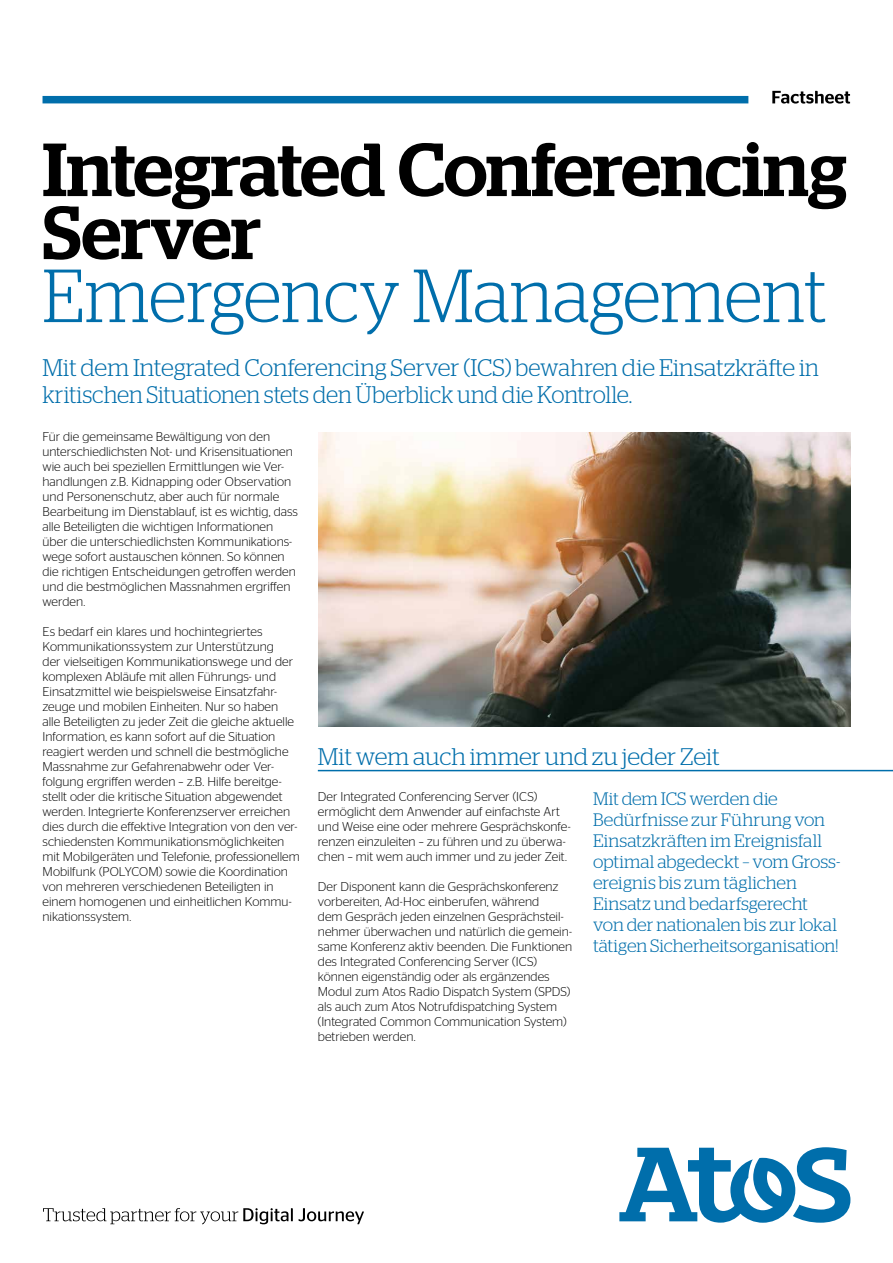
<style>
.page{position:relative;width:893px;height:1263px;background:#fff}
.page>*{position:absolute;margin:0;border:0;box-sizing:border-box;transform-origin:0 0}
.t1{font:500 75px/63px "Stag";letter-spacing:-.005em;color:#000}
.t2{font:300 75px "Stag";letter-spacing:-.01em;color:#006eab;scale:.95 1}
.t3{font:300 24px/27px "Stag";letter-spacing:-.005em;color:#006eab}
.t4{font:300 18px/21px "Stag";letter-spacing:-.005em;color:#006eab}
.t5{font:300 12.75px/15px "Stag Sans";letter-spacing:.005em;color:#000}
</style>
<div class="page">
<svg style="left:43px;top:1208px;width:321px;height:16px"></svg>
<div style="left:43px;top:96px;width:705px;height:7px;background:#006eab"></div>
<svg style="left:772px;top:91px;width:78px;height:13px"></svg>
<svg style="left:619px;top:1147px;width:231px;height:76px"></svg>
<hr style="left:318px;top:770px;width:575px;height:1px;background:#006eab">
<img style="left:318px;top:432px;width:532px;height:295px">
<h1 class="t1" style="left:43px;top:137px;width:806px">Integrated Conferencing<br>Server</h1>
<h1 class="t2" style="left:43px;top:253px;width:827px">Emergency Management</h1>
<h2 class="t3" style="left:43px;top:354px;width:778px">Mit dem Integrated Conferencing Server (ICS) bewahren die Einsatzkräfte in kritischen Situationen stets den Überblick und die Kontrolle.</h2>
<p class="t5" style="left:43px;top:429px;width:257px">Für die gemeinsame Bewältigung von den unterschiedlichsten Not- und Krisensituationen wie auch bei speziellen Ermittlungen wie Ver&shy;handlungen z.B. Kidnapping oder Observation und Personenschutz, aber auch für normale Bearbeitung im Dienstablauf, ist es wichtig, dass alle Beteiligten die wichtigen Informationen über die unterschiedlichsten Kommunikations&shy;wege sofort austauschen können. So können die richtigen Entscheidungen getroffen werden und die bestmöglichen Massnahmen ergriffen werden.</p>
<p class="t5" style="left:43px;top:624px;width:259px">Es bedarf ein klares und hochintegriertes Kommunikationssystem zur Unterstützung<br>der vielseitigen Kommunikationswege und der komplexen Abläufe mit allen Führungs- und Einsatzmittel wie beispielsweise Einsatzfahr&shy;zeuge und mobilen Einheiten. Nur so haben<br>alle Beteiligten zu jeder Zeit die gleiche aktuelle Information, es kann sofort auf die Situation reagiert werden und schnell die bestmögliche Massnahme zur Gefahrenabwehr oder Ver&shy;folgung ergriffen werden – z.B. Hilfe bereitge&shy;stellt oder die kritische Situation abgewendet werden. Integrierte Konferenzserver erreichen dies durch die effektive Integration von den ver&shy;schiedensten Kommunikationsmöglichkeiten mit Mobilgeräten und Telefonie, professionellem Mobilfunk (POLYCOM) sowie die Koordination von mehreren verschiedenen Beteiligten in einem homogenen und einheitlichen Kommu&shy;nikationssystem.</p>
<h2 class="t3" style="left:318px;top:743px;width:403px">Mit wem auch immer und zu jeder Zeit</h2>
<p class="t4" style="left:593px;top:788px;width:249px">Mit dem ICS werden die<br>Bedürfnisse zur Führung von<br>Einsatzkräften im Ereignisfall optimal abgedeckt – vom Gross&shy;ereignis bis zum täglichen<br>Einsatz und bedarfsgerecht von der nationalen bis zur lokal tätigen Sicherheitsorganisation!</p>
<p class="t5" style="left:318px;top:789px;width:254px">Der Integrated Conferencing Server (ICS) ermöglicht dem Anwender auf einfachste Art und Weise eine oder mehrere Gesprächskonfe&shy;renzen einzuleiten – zu führen und zu überwa&shy;chen – mit wem auch immer und zu jeder Zeit.</p>
<p class="t5" style="left:318px;top:879px;width:256px">Der Disponent kann die Gesprächskonferenz vorbereiten, Ad-Hoc einberufen, während<br>dem Gespräch jeden einzelnen Gesprächsteil&shy;nehmer überwachen und natürlich die gemein&shy;same Konferenz aktiv beenden. Die Funktionen des Integrated Conferencing Server (ICS) können eigenständig oder als ergänzendes Modul zum Atos Radio Dispatch System (SPDS) als auch zum Atos Notrufdispatching System (Integrated Common Communication System) betrieben werden.</p>
</div>
